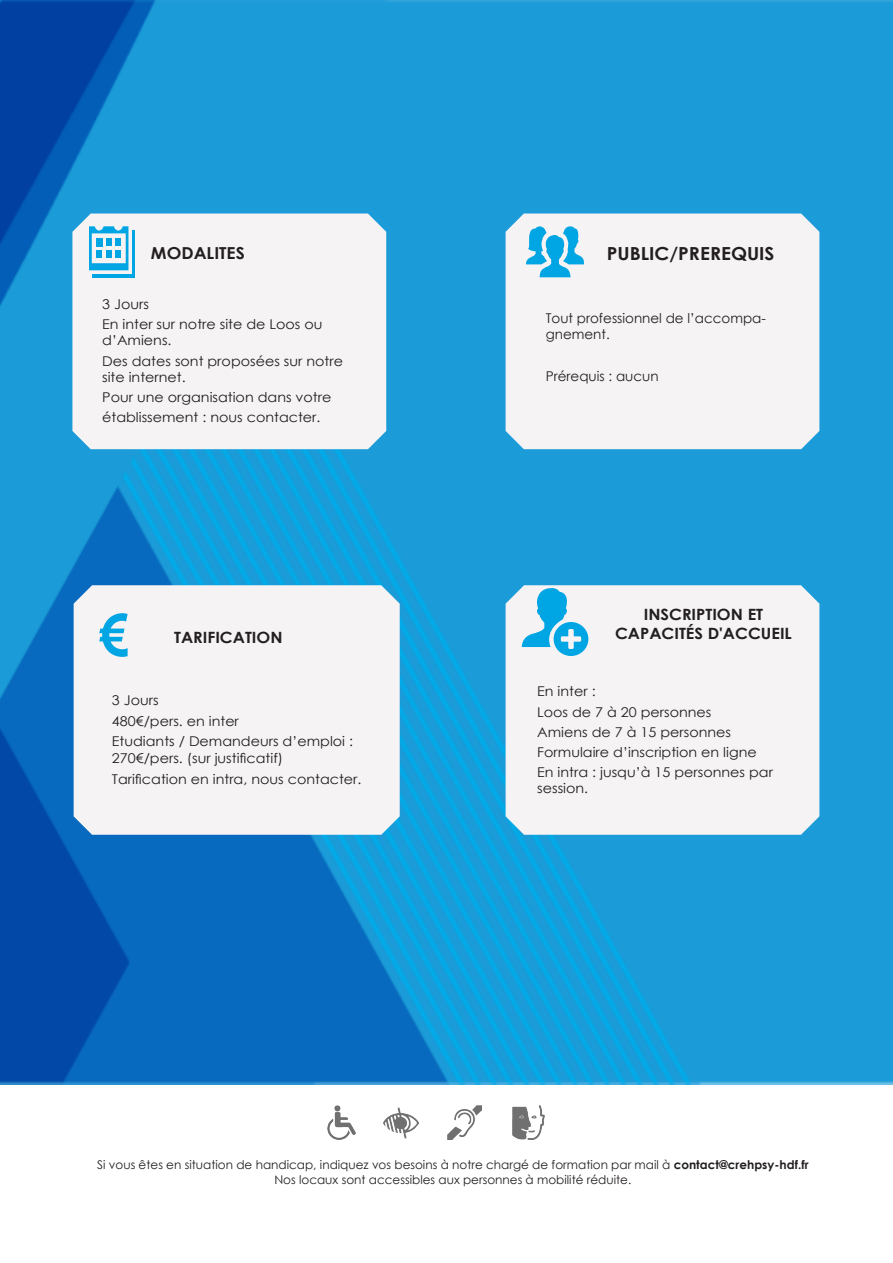
<style>
.page{position:relative;width:893px;height:1263px;background:#fff}
.page>*{position:absolute;margin:0;border:0;box-sizing:border-box;transform-origin:0 0}
.Som_niv_2_conduite{font:700 57.9px "Century Gothic";color:#00a5e4;scale:.91 1}
.Som_niv_2_conduite-2{font:700 18px "Century Gothic";color:#231f20;scale:1.06 1}
.Som_niv_2_conduite-3{font:700 16.5px "Century Gothic";color:#231f20;scale:1.06 1}
.Som_niv_2_conduite-4{font:700 15.6px "Century Gothic";color:#231f20;scale:1.06 1}
.Som_niv_2_conduite-5{font:13.5px/16.2px "Century Gothic";color:#231f20;scale:1.06 1}
.Som_niv_2_conduite-6{font:13.5px/16.2px "Century Gothic";color:#231f20}
.Som_niv_2_conduite-7{font:12px "Century Gothic";color:#231f20}
.s1{font-weight:700}
</style>
<div class="page">
<img style="left:0;top:0;width:893px;height:1085px">
<div style="left:74px;top:585px;width:326px;height:250px;background:#f6f3f4"></div>
<div style="left:506px;top:585px;width:313px;height:250px;background:#f6f3f4"></div>
<div style="left:72px;top:214px;width:314px;height:235px;background:#f6f3f4"></div>
<div style="left:506px;top:214px;width:313px;height:235px;background:#f6f3f4"></div>
<div style="left:142px;top:237px;width:120px;height:32px;background:#f6f3f4"></div>
<hr style="left:132px;top:230px;width:3px;height:47px;background:#00a5e4">
<hr style="left:92px;top:274px;width:42px;height:3px;background:#00a5e4">
<svg style="left:89px;top:226px;width:39px;height:44px"></svg>
<div style="left:96px;top:238px;width:6px;height:9px;background:#00a5e4"></div>
<div style="left:106px;top:238px;width:6px;height:8px;background:#00a5e4"></div>
<div style="left:115px;top:238px;width:6px;height:8px;background:#00a5e4"></div>
<div style="left:96px;top:251px;width:6px;height:7px;background:#00a5e4"></div>
<div style="left:106px;top:251px;width:6px;height:7px;background:#00a5e4"></div>
<div style="left:115px;top:251px;width:6px;height:7px;background:#00a5e4"></div>
<div style="left:598px;top:224px;width:194px;height:58px;background:#f6f3f4"></div>
<svg style="left:526px;top:225px;width:58px;height:52px"></svg>
<div style="left:166px;top:621px;width:136px;height:32px;background:#f6f3f4"></div>
<div style="left:89px;top:612px;width:78px;height:68px;background:#f6f3f4"></div>
<div style="left:595px;top:594px;width:208px;height:59px;background:#f6f3f4"></div>
<svg style="left:521px;top:586px;width:67px;height:70px"></svg>
<img style="left:328px;top:1106px;width:27px;height:34px">
<img style="left:384px;top:1107px;width:35px;height:31px">
<img style="left:448px;top:1106px;width:34px;height:34px">
<img style="left:512px;top:1106px;width:32px;height:34px">
<p class="Som_niv_2_conduite-3" style="left:151px;top:241px;width:90px">MODALITES</p>
<p class="Som_niv_2_conduite-5" style="left:102px;top:296px;width:46px">3 Jours</p>
<p class="Som_niv_2_conduite-5" style="left:102px;top:316px;width:209px">En inter sur notre site de Loos ou d’Amiens.</p>
<p class="Som_niv_2_conduite-5" style="left:102px;top:352px;width:229px">Des dates sont proposées sur notre site internet.</p>
<p class="Som_niv_2_conduite-5" style="left:102px;top:389px;width:218px">Pour une organisation dans votre</p>
<p class="Som_niv_2_conduite-5" style="left:102px;top:409px;width:207px">établissement : nous contacter.</p>
<p class="Som_niv_2_conduite" style="left:99px;top:591px;width:34px">€</p>
<p class="Som_niv_2_conduite-4" style="left:174px;top:626px;width:104px">TARIFICATION</p>
<p class="Som_niv_2_conduite-5" style="left:112px;top:691px;width:46px">3 Jours</p>
<p class="Som_niv_2_conduite-5" style="left:112px;top:712px;width:121px">480€/pers. en inter</p>
<p class="Som_niv_2_conduite-5" style="left:112px;top:733px;width:229px;line-height:17px">Etudiants / Demandeurs d’emploi :<br>270€/pers. (sur justificatif)</p>
<p class="Som_niv_2_conduite-5" style="left:112px;top:771px;width:237px">Tarification en intra, nous contacter.</p>
<p class="Som_niv_2_conduite-2" style="left:607px;top:240px;width:160px">PUBLIC/PREREQUIS</p>
<p class="Som_niv_2_conduite-6" style="left:546px;top:310px;width:222px">Tout professionnel de l’accompa&shy;gnement.</p>
<p class="Som_niv_2_conduite-6" style="left:546px;top:368px;width:114px">Prérequis : aucun</p>
<p class="Som_niv_2_conduite-4" style="left:644px;top:603px;width:114px">INSCRIPTION ET</p>
<p class="Som_niv_2_conduite-4" style="left:615px;top:622px;width:168px">CAPACITÉS D'ACCUEIL</p>
<p class="Som_niv_2_conduite-5" style="left:537px;top:683px;width:57px">En inter :</p>
<p class="Som_niv_2_conduite-5" style="left:537px;top:703px;width:166px">Loos de 7 à 20 personnes</p>
<p class="Som_niv_2_conduite-5" style="left:537px;top:724px;width:184px">Amiens de 7 à 15 personnes</p>
<p class="Som_niv_2_conduite-5" style="left:537px;top:744px;width:209px">Formulaire d’inscription en ligne</p>
<p class="Som_niv_2_conduite-5" style="left:537px;top:764px;width:224px">En intra : jusqu’à 15 personnes par session.</p>
<p class="Som_niv_2_conduite-7" style="left:97px;top:1156px;width:713px">Si vous êtes en situation de handicap, indiquez vos besoins à notre chargé de formation par mail à <span class="s1">contact@crehpsy-hdf.fr</span></p>
<p class="Som_niv_2_conduite-7" style="left:274px;top:1171px;width:358px">Nos locaux sont accessibles aux personnes à mobilité réduite.</p>
</div>
